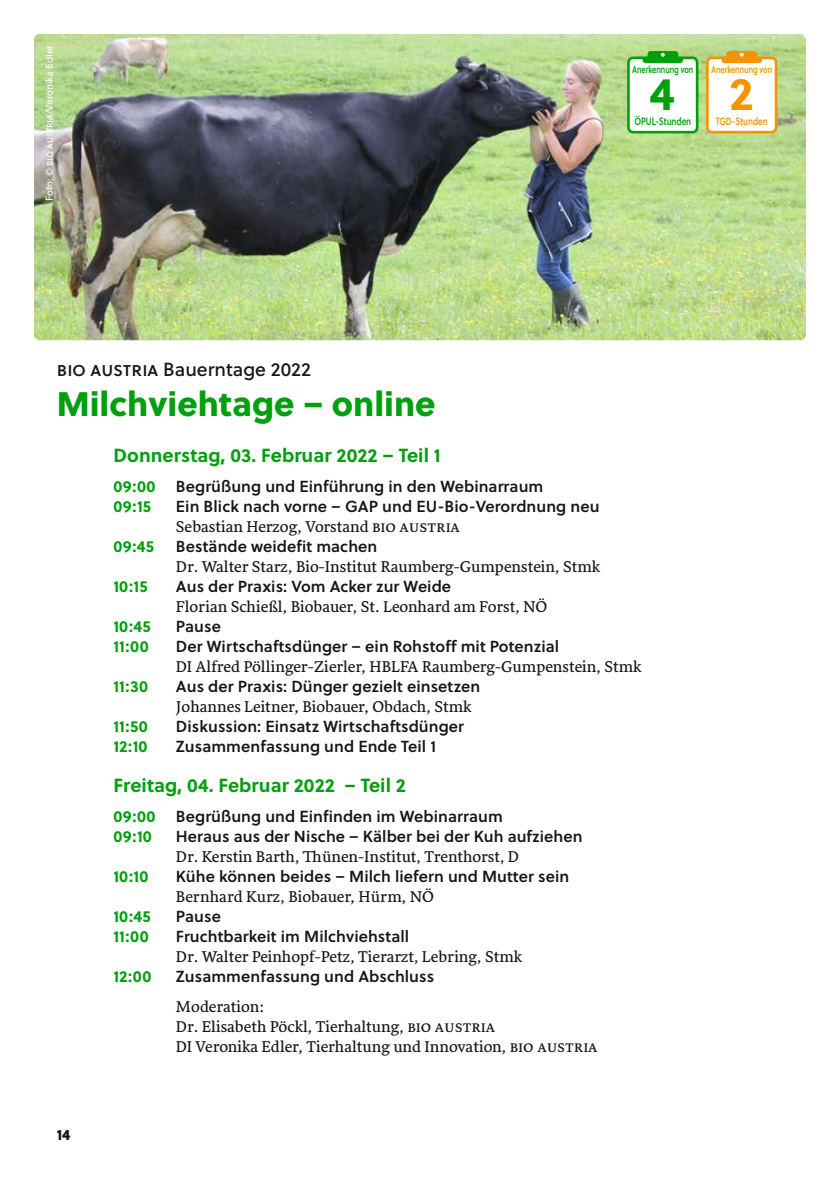
<style>
.page{position:relative;width:840px;height:1191px;background:#fff}
.page>*{position:absolute;margin:0;border:0;box-sizing:border-box;transform-origin:0 0}
.t1{font:700 46px "Soleil";color:#f59403}
.t2{font:700 46px "Soleil";color:#009f0e}
.t3{font:34px "Soleil Xb";color:#009f0e}
.t4{font:700 19px "Soleil";letter-spacing:.005em;color:#009f0e}
.t5{font:19px "Soleil Bk";color:#151616}
.t6{font:16px "Soleil Sb";letter-spacing:.005em;color:#151616}
.t7{font:16px "Sirba";letter-spacing:.005em;color:#151616}
.t8{font:700 16px "Soleil";letter-spacing:.01em;color:#009f0e}
.t9{font:15px "Soleil Xb";color:#151616}
.t10{font:10.6px "Soleil Sb";letter-spacing:-.01em;color:#009f0e;scale:.77 1}
.t11{font:10.6px "Soleil Sb";letter-spacing:-.01em;color:#f59403;scale:.77 1}
.t12{font:10px "Soleil";letter-spacing:-.01em;color:#fff}
.t13{font:10px "Soleil Sb";letter-spacing:-.01em;color:#f59403;scale:.74 1}
.t14{font:10px "Soleil Sb";letter-spacing:-.01em;color:#009f0e;scale:.74 1}
</style>
<div class="page">
<img style="left:34px;top:34px;width:771px;height:306px">
<div style="left:707px;top:58px;width:68px;height:74px;background:#fff;border-radius:5px"></div>
<div style="left:705px;top:57px;width:71px;height:76px;border:3px solid #f59403;border-radius:5px"></div>
<div style="left:721px;top:57px;width:40px;height:6px;background:#f59403;border-radius:3px"></div>
<div style="left:726px;top:51px;width:30px;height:9px;background:#f59403;border-radius:3px"></div>
<svg style="left:739px;top:53px;width:4px;height:4px"></svg>
<div style="left:628px;top:58px;width:68px;height:74px;background:#fff;border-radius:5px"></div>
<div style="left:626px;top:57px;width:72px;height:76px;border:3px solid #009f0e;border-radius:5px"></div>
<div style="left:642px;top:57px;width:40px;height:6px;background:#009f0e;border-radius:3px"></div>
<div style="left:647px;top:51px;width:30px;height:9px;background:#009f0e;border-radius:3px"></div>
<svg style="left:660px;top:53px;width:4px;height:4px"></svg>
<p class="t12" style="left:42px;top:201px;width:157px;rotate:-90deg">Foto: © bio austria/Veronika Edler</p>
<p class="t14" style="left:632px;top:62px;width:84px">Anerkennung von</p>
<p class="t13" style="left:710px;top:62px;width:84px">Anerkennung von</p>
<p class="t2" style="left:649px;top:58px;width:27px">4</p>
<p class="t1" style="left:728px;top:58px;width:26px">2</p>
<p class="t10" style="left:634px;top:113px;width:75px">ÖPUL-Stunden</p>
<p class="t11" style="left:715px;top:113px;width:69px">TGD-Stunden</p>
<p class="t5" style="left:57px;top:354px;width:255px">bio austria Bauerntage 2022</p>
<p class="t3" style="left:57px;top:377px;width:380px">Milchviehtage – online</p>
<p class="t9" style="left:57px;top:1122px;width:15px">14</p>
<p class="t4" style="left:113px;top:440px;width:328px">Donnerstag, 03. Februar 2022 – Teil 1</p>
<p class="t8" style="left:113px;top:474px;width:44px">09:00</p>
<p class="t6" style="left:176px;top:474px;width:369px">Begrüßung und Einführung in den Webinarraum</p>
<p class="t8" style="left:113px;top:494px;width:39px">09:15</p>
<p class="t6" style="left:176px;top:494px;width:425px">Ein Blick nach vorne – GAP und EU-Bio-Verordnung neu</p>
<p class="t7" style="left:176px;top:515px;width:285px">Sebastian Herzog, Vorstand bio austria</p>
<p class="t8" style="left:113px;top:534px;width:42px">09:45</p>
<p class="t6" style="left:176px;top:534px;width:203px">Bestände weidefit machen</p>
<p class="t7" style="left:176px;top:555px;width:425px">Dr. Walter Starz, Bio-Institut Raumberg-Gumpenstein, Stmk</p>
<p class="t8" style="left:113px;top:574px;width:36px">10:15</p>
<p class="t6" style="left:176px;top:574px;width:276px">Aus der Praxis: Vom Acker zur Weide</p>
<p class="t7" style="left:176px;top:595px;width:373px">Florian Schießl, Biobauer, St. Leonhard am Forst, NÖ</p>
<p class="t8" style="left:113px;top:614px;width:39px">10:45</p>
<p class="t6" style="left:176px;top:614px;width:46px">Pause</p>
<p class="t8" style="left:113px;top:634px;width:37px">11:00</p>
<p class="t6" style="left:176px;top:634px;width:384px">Der Wirtschaftsdünger – ein Rohstoff mit Potenzial</p>
<p class="t7" style="left:176px;top:655px;width:467px">DI Alfred Pöllinger-Zierler, HBLFA Raumberg-Gumpenstein, Stmk</p>
<p class="t8" style="left:113px;top:674px;width:36px">11:30</p>
<p class="t6" style="left:176px;top:674px;width:305px">Aus der Praxis: Dünger gezielt einsetzen</p>
<p class="t7" style="left:176px;top:695px;width:297px">Johannes Leitner, Biobauer, Obdach, Stmk</p>
<p class="t8" style="left:113px;top:714px;width:36px">11:50</p>
<p class="t6" style="left:176px;top:714px;width:289px">Diskussion: Einsatz Wirtschaftsdünger</p>
<p class="t8" style="left:113px;top:734px;width:36px">12:10</p>
<p class="t6" style="left:176px;top:734px;width:261px">Zusammenfassung und Ende Teil 1</p>
<p class="t4" style="left:113px;top:770px;width:294px">Freitag, 04. Februar 2022 – Teil 2</p>
<p class="t8" style="left:113px;top:804px;width:44px">09:00</p>
<p class="t6" style="left:176px;top:804px;width:328px">Begrüßung und Einfinden im Webinarraum</p>
<p class="t8" style="left:113px;top:824px;width:40px">09:10</p>
<p class="t6" style="left:176px;top:824px;width:408px">Heraus aus der Nische – Kälber bei der Kuh aufziehen</p>
<p class="t7" style="left:176px;top:845px;width:344px">Dr. Kerstin Barth, Thünen-Institut, Trenthorst, D</p>
<p class="t8" style="left:113px;top:864px;width:36px">10:10</p>
<p class="t6" style="left:176px;top:864px;width:394px">Kühe können beides – Milch liefern und Mutter sein</p>
<p class="t7" style="left:176px;top:885px;width:259px">Bernhard Kurz, Biobauer, Hürm, NÖ</p>
<p class="t8" style="left:113px;top:904px;width:39px">10:45</p>
<p class="t6" style="left:176px;top:904px;width:46px">Pause</p>
<p class="t8" style="left:113px;top:924px;width:37px">11:00</p>
<p class="t6" style="left:176px;top:924px;width:235px">Fruchtbarkeit im Milchviehstall</p>
<p class="t7" style="left:176px;top:945px;width:347px">Dr. Walter Peinhopf-Petz, Tierarzt, Lebring, Stmk</p>
<p class="t8" style="left:113px;top:964px;width:39px">12:00</p>
<p class="t6" style="left:176px;top:964px;width:260px">Zusammenfassung und Abschluss</p>
<p class="t7" style="left:176px;top:995px;width:90px">Moderation:</p>
<p class="t7" style="left:176px;top:1015px;width:320px">Dr. Elisabeth Pöckl, Tierhaltung, bio austria</p>
<p class="t7" style="left:176px;top:1035px;width:423px">DI Veronika Edler, Tierhaltung und Innovation, bio austria</p>
</div>
